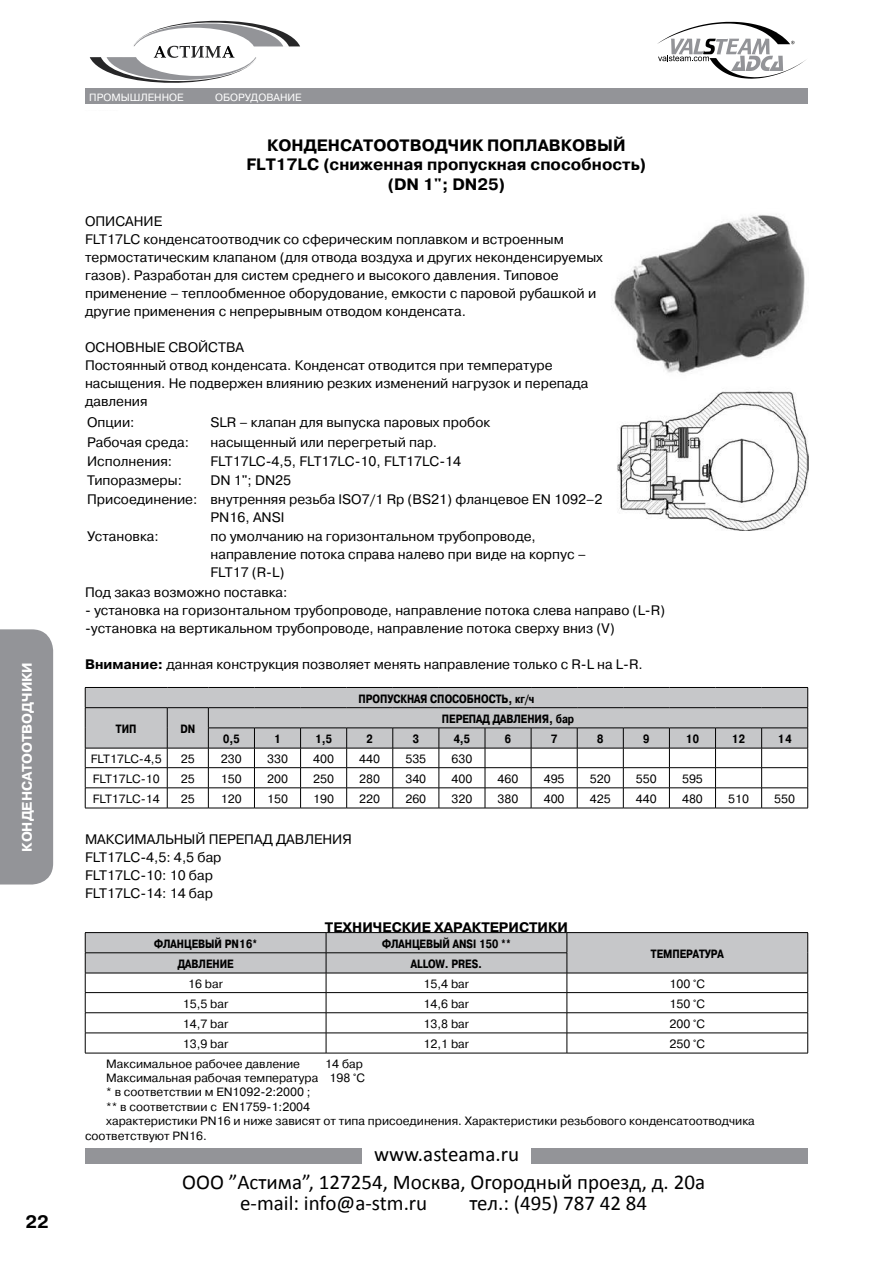
<style>
.page{position:relative;width:893px;height:1263px;background:#fff}
.page>*{position:absolute;margin:0;border:0;box-sizing:border-box;transform-origin:0 0}
.t1{font:21px/21px "Calibri";color:#000}
.t2{font:700 18px "Pragmatica C";color:#000}
.t3{font:700 16.5px/19.8px "Pragmatica C";color:#000;text-align:center}
.t4{font:13.8px/18px "Pragmatica C";color:#000}
.t5{font:700 13.8px "Pragmatica C";color:#000}
.t6{font:700 13.8px "Pragmatica C";letter-spacing:-.005em;color:#fff}
.t7{font:12px "Pragmatica C";color:#000}
.t8{font:700 12px "Pragmatica Cond C";color:#000}
.t9{font:10.5px "Pragmatica C";color:#fff}
.s1{font-weight:700}
</style>
<div class="page">
<div style="left:85px;top:89px;width:723px;height:15px;background:#939498"></div>
<div style="left:85px;top:1148px;width:276px;height:16px;background:#939498"></div>
<div style="left:531px;top:1148px;width:277px;height:16px;background:#939498"></div>
<svg style="left:657px;top:22px;width:149px;height:57px"></svg>
<div style="left:0;top:629px;width:53px;height:255px;background:#939498"></div>
<svg style="left:85px;top:687px;width:723px;height:121px"></svg>
<hr style="left:85px;top:808px;width:82px;height:1px;background:#000">
<hr style="left:167px;top:808px;width:41px;height:1px;background:#000">
<hr style="left:208px;top:808px;width:46px;height:1px;background:#000">
<hr style="left:254px;top:808px;width:47px;height:1px;background:#000">
<hr style="left:301px;top:808px;width:46px;height:1px;background:#000">
<hr style="left:347px;top:808px;width:46px;height:1px;background:#000">
<hr style="left:393px;top:808px;width:46px;height:1px;background:#000">
<hr style="left:439px;top:808px;width:46px;height:1px;background:#000">
<hr style="left:485px;top:808px;width:46px;height:1px;background:#000">
<hr style="left:531px;top:808px;width:46px;height:1px;background:#000">
<hr style="left:577px;top:808px;width:46px;height:1px;background:#000">
<hr style="left:623px;top:808px;width:46px;height:1px;background:#000">
<hr style="left:669px;top:808px;width:46px;height:1px;background:#000">
<hr style="left:715px;top:808px;width:47px;height:1px;background:#000">
<hr style="left:762px;top:808px;width:46px;height:1px;background:#000">
<img style="left:614px;top:214px;width:194px;height:317px">
<svg style="left:85px;top:932px;width:723px;height:121px"></svg>
<hr style="left:85px;top:1053px;width:241px;height:1px;background:#000">
<hr style="left:326px;top:1053px;width:241px;height:1px;background:#000">
<hr style="left:567px;top:1053px;width:241px;height:1px;background:#000">
<svg style="left:90px;top:20px;width:210px;height:63px"></svg>
<p class="t6" style="left:20px;top:852px;width:191px;rotate:-90deg">КОНДЕНСАТООТВОДЧИКИ</p>
<h2 class="t2" style="left:26px;top:1212px;width:25px">22</h2>
<p class="t9" style="left:89px;top:91px;width:96px">ПРОМЫШЛЕННОЕ</p>
<p class="t9" style="left:215px;top:91px;width:88px">ОБОРУДОВАНИЕ</p>
<p class="t3" style="left:246px;top:135px;width:402px">КОНДЕНСАТООТВОДЧИК ПОПЛАВКОВЫЙ<br>FLT17LC (сниженная пропускная способность) (DN 1"; DN25)</p>
<p class="t4" style="left:85px;top:212px;width:519px">ОПИСАНИЕ<br>FLT17LC конденсатоотводчик со сферическим поплавком и встроенным термостатическим клапаном (для отвода воздуха и других неконденсируемых газов). Разработан для систем среднего и высокого давления. Типовое применение – теплообменное оборудование, емкости с паровой рубашкой и другие применения с непрерывным отводом конденсата.</p>
<p class="t4" style="left:85px;top:338px;width:505px">ОСНОВНЫЕ СВОЙСТВА<br>Постоянный отвод конденсата. Конденсат отводится при температуре насыщения. Не подвержен влиянию резких изменений нагрузок и перепада давления</p>
<p class="t4" style="left:87px;top:414px;width:49px">Опции:</p>
<p class="t4" style="left:210px;top:414px;width:281px">SLR – клапан для выпуска паровых пробок</p>
<p class="t4" style="left:87px;top:433px;width:103px">Рабочая среда:</p>
<p class="t4" style="left:210px;top:433px;width:228px">насыщенный или перегретый пар.</p>
<p class="t4" style="left:87px;top:452px;width:87px">Исполнения:</p>
<p class="t4" style="left:210px;top:452px;width:252px">FLT17LC-4,5, FLT17LC-10, FLT17LC-14</p>
<p class="t4" style="left:87px;top:471px;width:96px">Типоразмеры:</p>
<p class="t4" style="left:210px;top:471px;width:82px">DN 1"; DN25</p>
<p class="t4" style="left:87px;top:490px;width:517px">Присоединение: внутренняя резьба ISO7/1 Rp (BS21) фланцевое EN 1092–2</p>
<p class="t4" style="left:210px;top:508px;width:76px">PN16, ANSI</p>
<p class="t4" style="left:87px;top:527px;width:73px">Установка:</p>
<p class="t4" style="left:210px;top:527px;width:377px">по умолчанию на горизонтальном трубопроводе, направление потока справа налево при виде на корпус –<br>FLT17 (R-L)</p>
<p class="t4" style="left:85px;top:584px;width:204px">Под заказ возможно поставка:</p>
<p class="t4" style="left:85px;top:602px;width:582px">- установка на горизонтальном трубопроводе, направление потока слева направо (L-R) -установка на вертикальном трубопроводе, направление потока сверху вниз (V)</p>
<p class="t4" style="left:85px;top:656px;width:559px"><span class="s1">Внимание:</span> данная конструкция позволяет менять направление только c R-L на L-R.</p>
<p class="t8" style="left:358px;top:692px;width:177px">ПРОПУСКНАЯ СПОСОБНОСТЬ, кг/ч</p>
<p class="t8" style="left:116px;top:722px;width:22px">ТИП</p>
<p class="t8" style="left:180px;top:722px;width:16px">DN</p>
<p class="t8" style="left:442px;top:712px;width:134px">ПЕРЕПАД ДАВЛЕНИЯ, бар</p>
<p class="t8" style="left:223px;top:732px;width:18px">0,5</p>
<p class="t8" style="left:274px;top:732px;width:8px">1</p>
<p class="t8" style="left:315px;top:732px;width:19px">1,5</p>
<p class="t8" style="left:367px;top:732px;width:8px">2</p>
<p class="t8" style="left:413px;top:732px;width:8px">3</p>
<p class="t8" style="left:454px;top:732px;width:18px">4,5</p>
<p class="t8" style="left:505px;top:732px;width:8px">6</p>
<p class="t8" style="left:551px;top:732px;width:8px">7</p>
<p class="t8" style="left:597px;top:732px;width:8px">8</p>
<p class="t8" style="left:643px;top:732px;width:8px">9</p>
<p class="t8" style="left:686px;top:732px;width:15px">10</p>
<p class="t8" style="left:732px;top:732px;width:15px">12</p>
<p class="t8" style="left:778px;top:732px;width:15px">14</p>
<p class="t7" style="left:91px;top:752px;width:72px">FLT17LC-4,5</p>
<p class="t7" style="left:181px;top:752px;width:15px">25</p>
<p class="t7" style="left:221px;top:752px;width:22px">230</p>
<p class="t7" style="left:267px;top:752px;width:22px">330</p>
<p class="t7" style="left:313px;top:752px;width:22px">400</p>
<p class="t7" style="left:359px;top:752px;width:22px">440</p>
<p class="t7" style="left:405px;top:752px;width:22px">535</p>
<p class="t7" style="left:451px;top:752px;width:22px">630</p>
<p class="t7" style="left:93px;top:772px;width:69px">FLT17LC-10</p>
<p class="t7" style="left:181px;top:772px;width:15px">25</p>
<p class="t7" style="left:221px;top:772px;width:22px">150</p>
<p class="t7" style="left:267px;top:772px;width:22px">200</p>
<p class="t7" style="left:313px;top:772px;width:22px">250</p>
<p class="t7" style="left:359px;top:772px;width:22px">280</p>
<p class="t7" style="left:405px;top:772px;width:22px">340</p>
<p class="t7" style="left:451px;top:772px;width:22px">400</p>
<p class="t7" style="left:498px;top:772px;width:22px">460</p>
<p class="t7" style="left:544px;top:772px;width:22px">495</p>
<p class="t7" style="left:590px;top:772px;width:22px">520</p>
<p class="t7" style="left:636px;top:772px;width:22px">550</p>
<p class="t7" style="left:682px;top:772px;width:22px">595</p>
<p class="t7" style="left:93px;top:792px;width:69px">FLT17LC-14</p>
<p class="t7" style="left:181px;top:792px;width:15px">25</p>
<p class="t7" style="left:221px;top:792px;width:22px">120</p>
<p class="t7" style="left:267px;top:792px;width:22px">150</p>
<p class="t7" style="left:313px;top:792px;width:22px">190</p>
<p class="t7" style="left:359px;top:792px;width:22px">220</p>
<p class="t7" style="left:405px;top:792px;width:22px">260</p>
<p class="t7" style="left:451px;top:792px;width:22px">320</p>
<p class="t7" style="left:498px;top:792px;width:22px">380</p>
<p class="t7" style="left:544px;top:792px;width:22px">400</p>
<p class="t7" style="left:590px;top:792px;width:22px">425</p>
<p class="t7" style="left:636px;top:792px;width:22px">440</p>
<p class="t7" style="left:682px;top:792px;width:22px">480</p>
<p class="t7" style="left:728px;top:792px;width:22px">510</p>
<p class="t7" style="left:774px;top:792px;width:22px">550</p>
<p class="t4" style="left:85px;top:830px;width:268px">МАКСИМАЛЬНЫЙ ПЕРЕПАД ДАВЛЕНИЯ<br>FLT17LC-4,5: 4,5 бар<br>FLT17LC-10: 10 бар<br>FLT17LC-14: 14 бар</p>
<p class="t5" style="left:325px;top:920px;width:20px">ТЕХНИЧЕСКИЕ</p>
<p class="t5" style="left:434px;top:920px;width:11px">ХАРАК</p>
<p class="t5" style="left:481px;top:920px;width:19px">ТЕРИС</p>
<p class="t5" style="left:529px;top:920px;width:19px">ТИКИ</p>
<p class="t8" style="left:154px;top:937px;width:105px">ФЛАНЦЕВЫЙ PN16*</p>
<p class="t8" style="left:382px;top:937px;width:130px">ФЛАНЦЕВЫЙ ANSI 150 **</p>
<p class="t8" style="left:651px;top:947px;width:74px">ТЕМПЕРАТУРА</p>
<p class="t8" style="left:178px;top:957px;width:57px">ДАВЛЕНИЕ</p>
<p class="t8" style="left:411px;top:957px;width:73px">ALLOW. PRES.</p>
<p class="t7" style="left:188px;top:977px;width:36px">16 bar</p>
<p class="t7" style="left:424px;top:977px;width:47px">15,4 bar</p>
<p class="t7" style="left:670px;top:977px;width:37px">100 °C</p>
<p class="t7" style="left:183px;top:997px;width:47px">15,5 bar</p>
<p class="t7" style="left:424px;top:997px;width:47px">14,6 bar</p>
<p class="t7" style="left:670px;top:997px;width:37px">150 °C</p>
<p class="t7" style="left:183px;top:1017px;width:47px">14,7 bar</p>
<p class="t7" style="left:424px;top:1017px;width:47px">13,8 bar</p>
<p class="t7" style="left:670px;top:1017px;width:37px">200 °C</p>
<p class="t7" style="left:183px;top:1037px;width:47px">13,9 bar</p>
<p class="t7" style="left:424px;top:1037px;width:47px">12,1 bar</p>
<p class="t7" style="left:670px;top:1037px;width:37px">250 °C</p>
<p class="t7" style="left:106px;top:1057px;width:195px">Максимальное рабочее давление</p>
<p class="t7" style="left:325px;top:1057px;width:39px">14 бар</p>
<p class="t7" style="left:106px;top:1071px;width:260px">Максимальная рабочая температура 198 °C</p>
<p class="t7" style="left:106px;top:1086px;width:206px">* в соответствии м EN1092-2:2000 ;</p>
<p class="t7" style="left:106px;top:1100px;width:205px">** в соответствии с EN1759-1:2004</p>
<p class="t7" style="left:106px;top:1114px;width:650px">характеристики PN16 и ниже зависят от типа присоединения. Характеристики резьбового конденсатоотводчика</p>
<p class="t7" style="left:85px;top:1129px;width:123px">соответствуют PN16.</p>
<h1 class="t1" style="left:374px;top:1144px;width:147px">www.asteama.ru</h1>
<h1 class="t1" style="left:240px;top:1171px;width:466px;text-indent:-58px">ООО ”Астима”, 127254, Москва, Огородный проезд, д. 20а e-mail: info@a-stm.ru</h1>
<h1 class="t1" style="left:469px;top:1192px;width:179px">тел.: (495) 787 42 84</h1>
</div>
